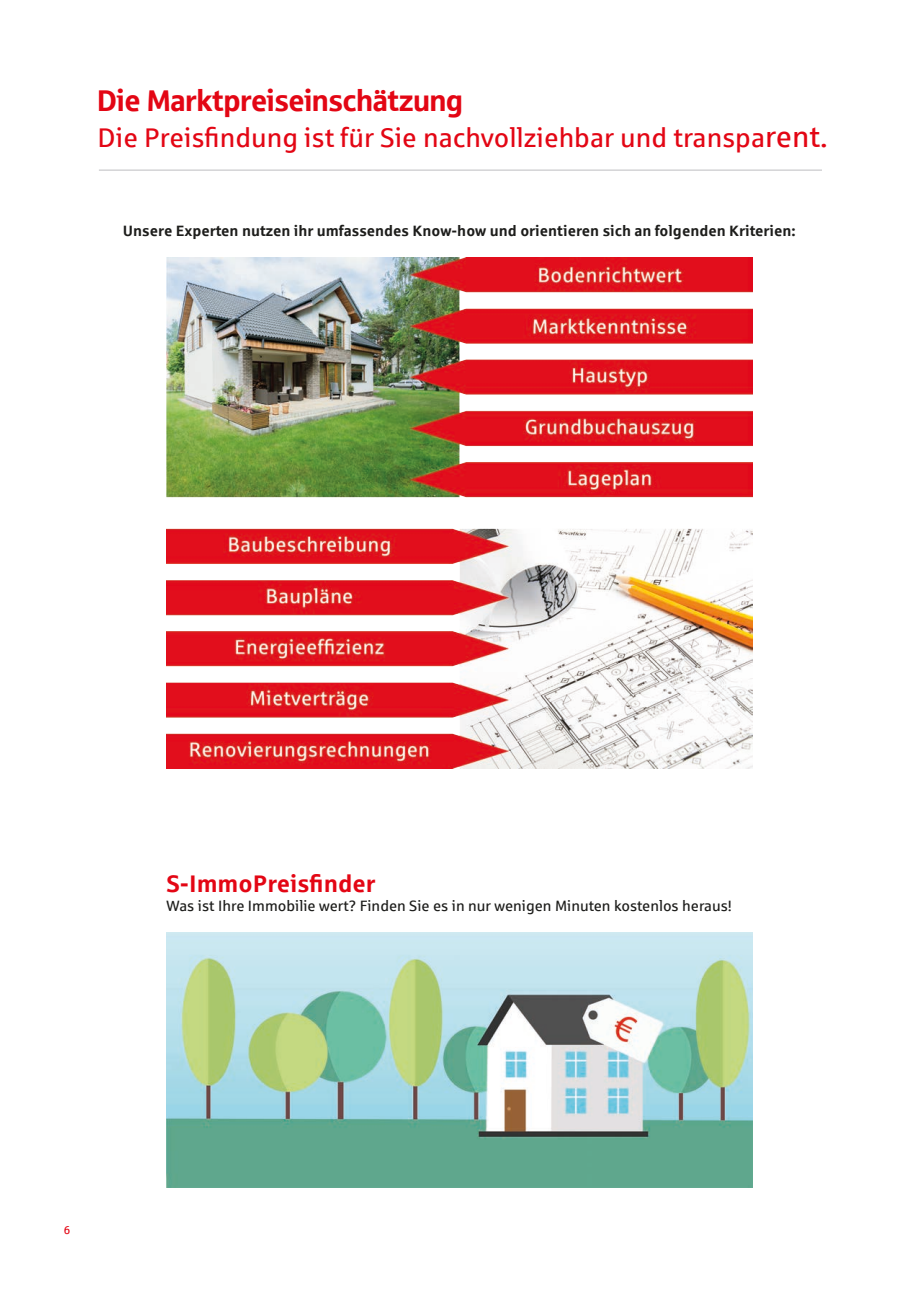
<style>
.page{position:relative;width:906px;height:1289px;background:#fff}
.page>*{position:absolute;margin:0;border:0;box-sizing:border-box;transform-origin:0 0}
.t1{font:30px "Sparkasse Head";color:#e30614}
.t2{font:27px "Sparkasse Rg";color:#e30614}
.t3{font:700 24px "Sparkasse Rg";color:#e30614}
.t4{font:700 15px "Sparkasse Rg";color:#1d1d1b}
.Fliesstext{font:15px "Sparkasse Rg";color:#1d1d1b}
.t5{font:11.25px "Sparkasse Rg";color:#e30614}
.s1{font-size:30px}
</style>
<div class="page">
<hr style="left:99px;top:169px;width:723px;height:2px;background:#d3d3d5">
<img style="left:166px;top:257px;width:586px;height:511px">
<img style="left:166px;top:932px;width:586px;height:255px">
<p class="t1" style="left:98px;top:81px;width:367px">Die Marktpreiseinschätzung</p>
<p class="t2" style="left:98px;top:121px;width:731px">Die Preisfindung ist für Sie nachvollziehbar und transpa<span class="s1">rent.</span></p>
<p class="t4" style="left:123px;top:221px;width:674px">Unsere Experten nutzen ihr umfassendes Know-how und orientieren sich an folgenden Kriterien:</p>
<p class="t3" style="left:166px;top:867px;width:211px">S-ImmoPreisfinder</p>
<p class="Fliesstext" style="left:166px;top:896px;width:567px">Was ist Ihre Immobilie wert? Finden Sie es in nur wenigen Minuten kostenlos heraus!</p>
<p class="t5" style="left:64px;top:1222px;width:8px">6</p>
</div>
